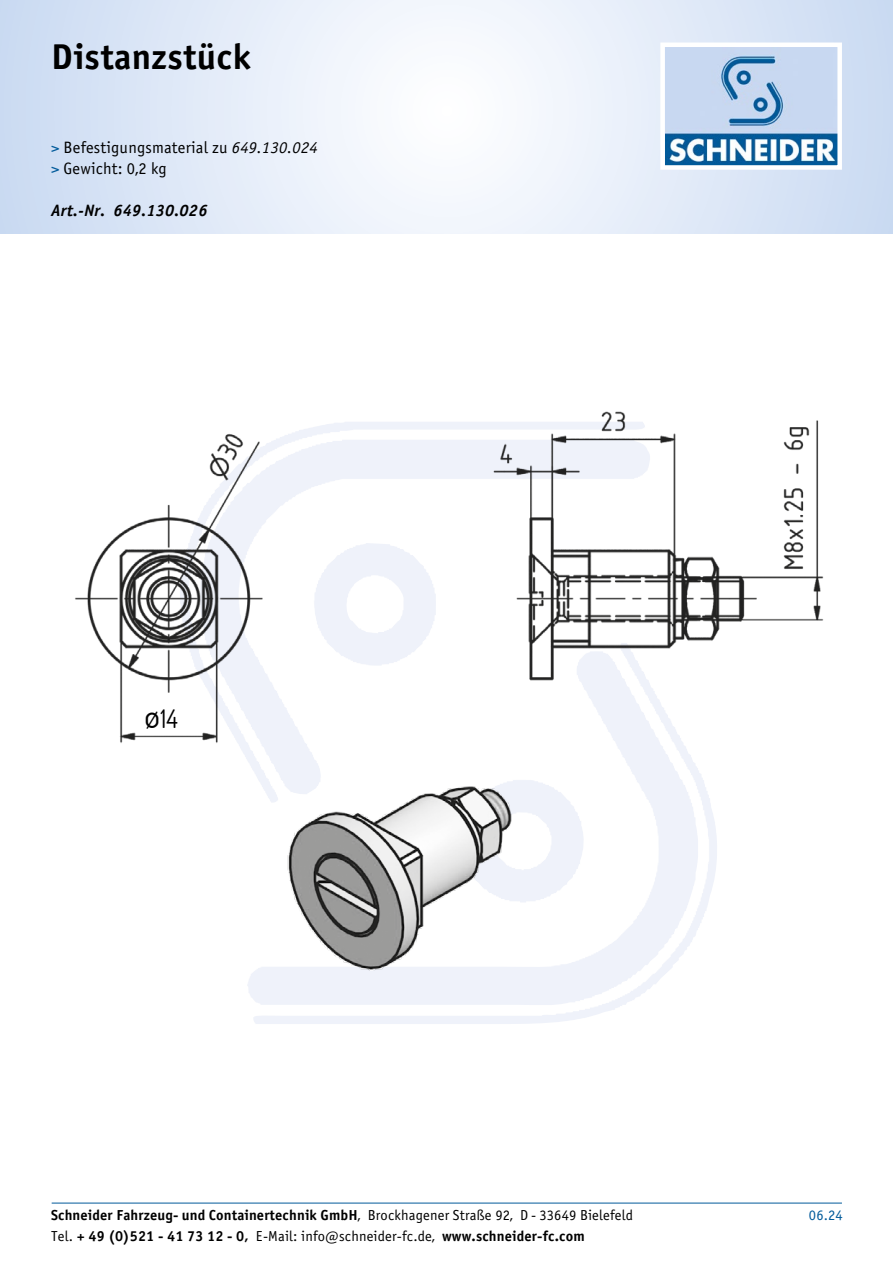
<style>
.page{position:relative;width:893px;height:1263px;background:#fff}
.page>*{position:absolute;margin:0;border:0;box-sizing:border-box;transform-origin:0 0}
.t1{font:36px "Officina Sans Bold ITC";letter-spacing:.01em;color:#000}
.t2{font:25.5px "Dosis";color:#000}
.t3{font:16.5px/21px "Officina Sans Book ITC";letter-spacing:.01em;color:#000}
.t4{font:italic 16.5px "Officina Sans Bold ITC";letter-spacing:.01em;color:#000}
.t5{font:14.55px "Officina Sans Bold ITC";letter-spacing:.01em;color:#000}
.t6{font:14.55px "Officina Sans Book ITC";color:#005a9a}
.s1{color:#005a9a}
.s2{font-style:italic}
.s3{font-size:33px}
.s4{font-family:"Officina Sans Book ITC"}
</style>
<div class="page">
<svg style="left:0;top:0;width:893px;height:234px"></svg>
<img style="left:665px;top:48px;width:172px;height:117px">
<div style="left:660px;top:43px;width:182px;height:127px;border:4px solid #fff"></div>
<hr style="left:52px;top:1203px;width:790px;height:1px;background:#005a9a">
<img style="left:75px;top:411px;width:749px;height:613px">
<div style="left:145px;top:694px;width:46px;height:38px;background:#fff"></div>
<h1 class="t1" style="left:51px;top:34px;width:201px">Distanzstück</h1>
<p class="t3" style="left:51px;top:137px;width:268px"><span class="s1">&gt;</span> Befestigungsmaterial zu <span class="s2">649.130.024 </span><span class="s1">&gt;</span> Gewicht: 0,2 kg</p>
<p class="t4" style="left:51px;top:200px;width:158px">Art.-Nr. 649.130.026</p>
<h2 class="t2" style="left:145px;top:702px;width:35px"><span class="s3">ø</span>14</h2>
<p class="t5" style="left:51px;top:1206px;width:583px">Schneider Fahrzeug- und Containertechnik GmbH<span class="s4">, Brockhagener Straße 92, D - 33649 Bielefeld</span></p>
<p class="t6" style="left:809px;top:1206px;width:35px">06.24</p>
<p class="t5" style="left:51px;top:1227px;width:535px"><span class="s4">Tel.</span> + 49 (0)521 - 41 73 12 - 0, <span class="s4">E-Mail: info@schneider-fc.de,</span> www.schneider-fc.com</p>
</div>
